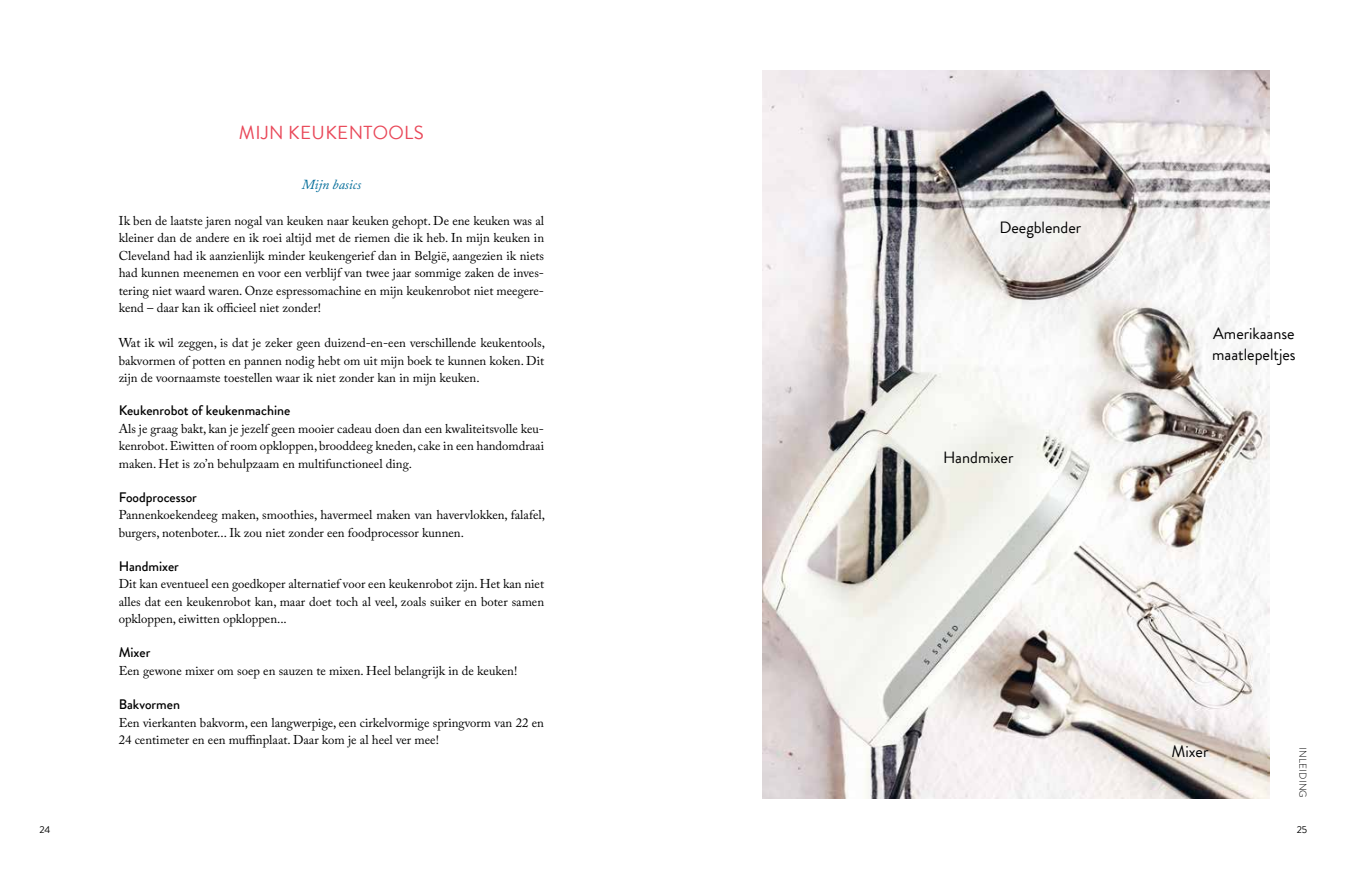
<style>
.page{position:relative;width:1347px;height:869px;background:#fff}
.page>*{position:absolute;margin:0;border:0;box-sizing:border-box;transform-origin:0 0}
.t1{font:18.75px "Brandon Grotesque";letter-spacing:.02em;color:#e94859}
.t2{font:16.25px/21.2px "Brandon Grotesque";color:#000}
.t3{font:500 13.75px "Brandon Grotesque";color:#000}
.t4{font:italic 13.75px "Adobe Caslon Pro";color:#006c99}
.t5{font:12.75px/17.5px "Adobe Caslon Pro";color:#000;text-align:justify}
.t6{font:300 10px "Brandon Grotesque";letter-spacing:.02em;color:#000}
.t7{font:10px "Brandon Grotesque";color:#000}
</style>
<div class="page">
<img style="left:762px;top:71px;width:507px;height:726px">
<h1 class="t1" style="left:239px;top:120px;width:186px">MIJN KEUKENTOOLS</h1>
<p class="t4" style="left:302px;top:176px;width:61px">Mijn basics</p>
<p class="t5" style="left:119px;top:211px;width:427px">Ik ben de laatste jaren nogal van keuken naar keuken gehopt. De ene keuken was al kleiner dan de andere en ik roei altijd met de riemen die ik heb. In mijn keuken in Cleveland had ik aanzienlijk minder keukengerief dan in België, aangezien ik niets had kunnen meenemen en voor een verblijf van twee jaar sommige zaken de inves&shy;tering niet waard waren. Onze espressomachine en mijn keukenrobot niet meegere&shy;kend – daar kan ik officieel niet zonder!</p>
<p class="t5" style="left:119px;top:334px;width:428px">Wat ik wil zeggen, is dat je zeker geen duizend-en-een verschillende keukentools, bakvormen of potten en pannen nodig hebt om uit mijn boek te kunnen koken. Dit zijn de voornaamste toestellen waar ik niet zonder kan in mijn keuken.</p>
<p class="t3" style="left:119px;top:401px;width:173px">Keukenrobot of keukenmachine</p>
<p class="t5" style="left:119px;top:419px;width:427px">Als je graag bakt, kan je jezelf geen mooier cadeau doen dan een kwaliteitsvolle keu&shy;kenrobot. Eiwitten of room opkloppen, brooddeeg kneden, cake in een handomdraai maken. Het is zo’n behulpzaam en multifunctioneel ding.</p>
<p class="t3" style="left:119px;top:487px;width:80px">Foodprocessor</p>
<p class="t5" style="left:119px;top:506px;width:428px">Pannenkoekendeeg maken, smoothies, havermeel maken van havervlokken, falafel, burgers, notenboter... Ik zou niet zonder een foodprocessor kunnen.</p>
<p class="t3" style="left:119px;top:556px;width:62px">Handmixer</p>
<p class="t5" style="left:119px;top:575px;width:427px">Dit kan eventueel een goedkoper alternatief voor een keukenrobot zijn. Het kan niet alles dat een keukenrobot kan, maar doet toch al veel, zoals suiker en boter samen opkloppen, eiwitten opkloppen...</p>
<p class="t3" style="left:119px;top:643px;width:33px">Mixer</p>
<p class="t5" style="left:119px;top:661px;width:400px">Een gewone mixer om soep en sauzen te mixen. Heel belangrijk in de keuken!</p>
<p class="t3" style="left:119px;top:694px;width:63px">Bakvormen</p>
<p class="t5" style="left:119px;top:713px;width:427px">Een vierkanten bakvorm, een langwerpige, een cirkelvormige springvorm van 22 en<br>24 centimeter en een muffinplaat. Daar kom je al heel ver mee!</p>
<p class="t2" style="left:999px;top:217px;width:83px">Deegblender</p>
<p class="t2" style="left:943px;top:446px;width:72px">Handmixer</p>
<p class="t2" style="left:1212px;top:323px;width:85px">Amerikaanse maatlepeltjes</p>
<p class="t2" style="left:1171px;top:740px;width:38px">Mixer</p>
<p class="t6" style="left:1309px;top:747px;width:52px;rotate:90deg">INLEIDING</p>
<p class="t7" style="left:39px;top:822px;width:12px">24</p>
<p class="t7" style="left:1296px;top:822px;width:12px">25</p>
</div>
